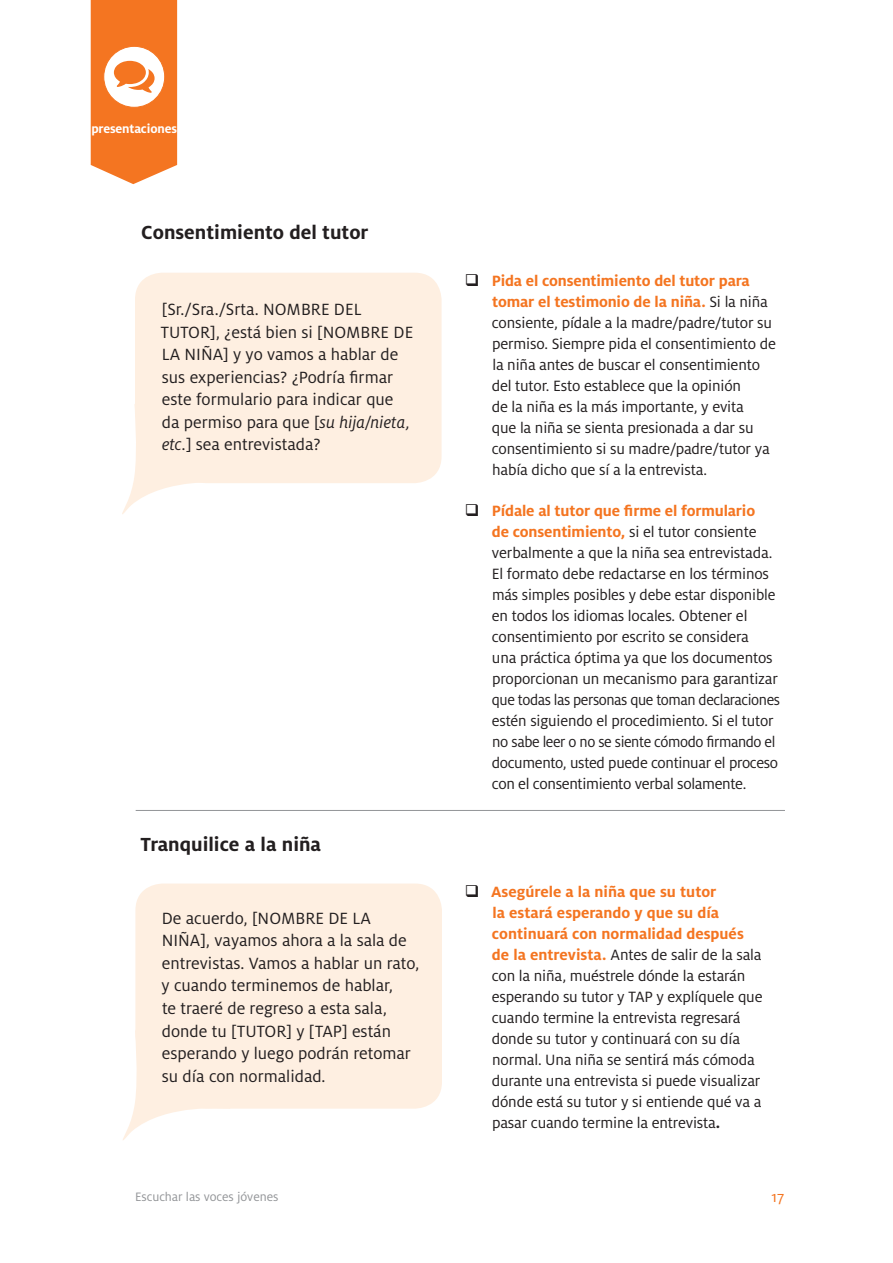
<style>
.page{position:relative;width:893px;height:1263px;background:#fff}
.page>*{position:absolute;margin:0;border:0;box-sizing:border-box;transform-origin:0 0}
.B_head{font:700 21px "Milo OT";color:#231f20}
.bubble_text{font:18px/22.5px "Milo OT";color:#231f20}
.t1{font:16.5px/21px "Milo OT";letter-spacing:-.01em;color:#231f20}
.t2{font:16.5px "Milo OT";color:#f47521}
.t3{font:13.5px "Milo OT";color:#939598}
.t4{font:700 13.5px "Milo OT";letter-spacing:-.01em;color:#fff}
.s1{font-style:italic}
.s2{font-weight:700;color:#f47521}
.s3{font-weight:700}
</style>
<div class="page">
<div style="left:135px;top:883px;width:307px;height:226px;background:#feefe1"></div>
<svg style="left:123px;top:1030px;width:108px;height:110px"></svg>
<div style="left:135px;top:273px;width:307px;height:210px;background:#feefe1"></div>
<svg style="left:122px;top:404px;width:108px;height:110px"></svg>
<hr style="left:136px;top:810px;width:649px;height:1px;background:#939598">
<svg style="left:91px;top:0;width:86px;height:184px"></svg>
<p class="t4" style="left:91px;top:121px;width:87px">presentaciones</p>
<p class="B_head" style="left:141px;top:220px;width:229px">Consentimiento del tutor</p>
<p class="bubble_text" style="left:161px;top:299px;width:254px">[Sr./Sra./Srta. NOMBRE DEL<br>TUTOR], ¿está bien si [NOMBRE DE<br>LA NIÑA] y yo vamos a hablar de sus experiencias? ¿Podría firmar este formulario para indicar que da permiso para que [<span class="s1">su hija/nieta, etc.</span>] sea entrevistada?</p>
<p class="B_head" style="left:141px;top:832px;width:182px">Tranquilice a la niña</p>
<p class="bubble_text" style="left:162px;top:907px;width:259px">De acuerdo, [NOMBRE DE LA<br>NIÑA], vayamos ahora a la sala de entrevistas. Vamos a hablar un rato, y cuando terminemos de hablar,<br>te traeré de regreso a esta sala, donde tu [TUTOR] y [TAP] están esperando y luego podrán retomar su día con normalidad.</p>
<p class="t1" style="left:492px;top:270px;width:286px"><span class="s2">Pida el consentimiento del tutor para tomar el testimonio de la niña.</span> Si la niña consiente, pídale a la madre/padre/tutor su permiso. Siempre pida el consentimiento de la niña antes de buscar el consentimiento del tutor. Esto establece que la opinión<br>de la niña es la más importante, y evita<br>que la niña se sienta presionada a dar su consentimiento si su madre/padre/tutor ya había dicho que sí a la entrevista.</p>
<p class="t1" style="left:492px;top:500px;width:290px"><span class="s2">Pídale al tutor que firme el formulario<br>de consentimiento,</span> si el tutor consiente verbalmente a que la niña sea entrevistada.<br>El formato debe redactarse en los términos más simples posibles y debe estar disponible en todos los idiomas locales. Obtener el consentimiento por escrito se considera<br>una práctica óptima ya que los documentos proporcionan un mecanismo para garantizar que todas las personas que toman declaraciones estén siguiendo el procedimiento. Si el tutor no sabe leer o no se siente cómodo firmando el documento, usted puede continuar el proceso con el consentimiento verbal solamente.</p>
<p class="t1" style="left:491px;top:881px;width:273px"><span class="s2">Asegúrele a la niña que su tutor<br>la estará esperando y que su día continuará con normalidad después de la entrevista.</span> Antes de salir de la sala con la niña, muéstrele dónde la estarán esperando su tutor y TAP y explíquele que cuando termine la entrevista regresará donde su tutor y continuará con su día normal. Una niña se sentirá más cómoda durante una entrevista si puede visualizar dónde está su tutor y si entiende qué va a pasar cuando termine la entrevista<span class="s3">.</span></p>
<p class="t3" style="left:135px;top:1189px;width:145px">Escuchar las voces jóvenes</p>
<p class="t2" style="left:771px;top:1188px;width:14px">17</p>
</div>
